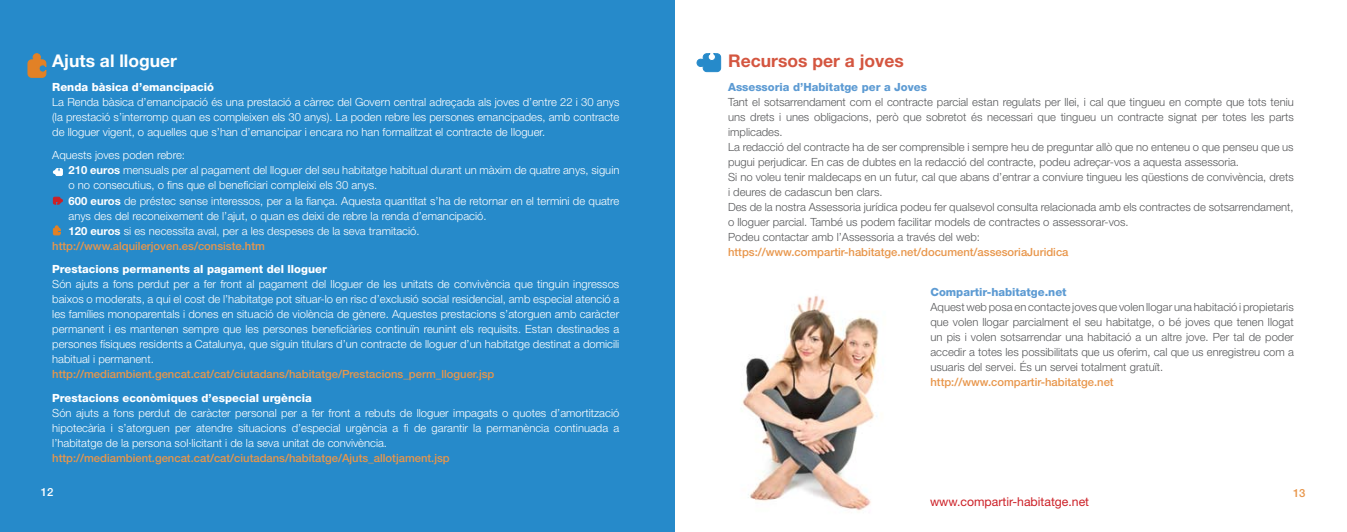
<style>
.page{position:relative;width:1347px;height:532px;background:#fff}
.page>*{position:absolute;margin:0;border:0;box-sizing:border-box;transform-origin:0 0}
.t1{font:700 17.5px "Helvetica Neue";color:#d45640}
.t2{font:700 17.5px "Helvetica Neue";color:#fff}
.t3{font:12.25px "Helvetica Neue";color:#cc2027}
.t4{font:300 11.25px/15px "Helvetica Neue";color:#fff;text-align:justify}
.t5{font:300 11.25px/15px "Helvetica Neue";color:#58595b}
.t6{font:500 11.25px "Helvetica Neue";color:#e8964b}
.t7{font:800 11.25px "Helvetica Neue";color:#fff}
.t8{font:800 11.25px "Helvetica Neue";color:#5d9bd3}
.t9{font:500 11.25px "Helvetica Neue";color:#fff}
.s1{font-weight:700}
</style>
<div class="page">
<div style="left:0;top:0;width:674px;height:531px;background:#268aca"></div>
<svg style="left:696px;top:53px;width:25px;height:20px"></svg>
<svg style="left:27px;top:53px;width:20px;height:25px"></svg>
<svg style="left:53px;top:168px;width:10px;height:8px"></svg>
<svg style="left:53px;top:197px;width:10px;height:7px"></svg>
<svg style="left:53px;top:225px;width:8px;height:10px"></svg>
<img style="left:742px;top:295px;width:137px;height:216px">
<h1 class="t2" style="left:52px;top:50px;width:126px">Ajuts al lloguer</h1>
<p class="t7" style="left:52px;top:80px;width:163px">Renda bàsica d’emancipació</p>
<p class="t4" style="left:52px;top:94px;width:568px">La Renda bàsica d’emancipació és una prestació a càrrec del Govern central adreçada als joves d’entre 22 i 30 anys (la prestació s’interromp quan es compleixen els 30 anys). La poden rebre les persones emancipades, amb contracte de lloguer vigent, o aquelles que s’han d’emancipar i encara no han formalitzat el contracte de lloguer.</p>
<p class="t4" style="left:52px;top:148px;width:134px">Aquests joves poden rebre:</p>
<p class="t4" style="left:69px;top:163px;width:552px"><span class="s1">210 euros</span> mensuals per al pagament del lloguer del seu habitatge habitual durant un màxim de quatre anys, siguin</p>
<p class="t4" style="left:69px;top:178px;width:310px">o no consecutius, o fins que el beneficiari compleixi els 30 anys.</p>
<p class="t4" style="left:69px;top:193px;width:552px"><span class="s1">600 euros</span> de préstec sense interessos, per a la fiança. Aquesta quantitat s’ha de retornar en el termini de quatre</p>
<p class="t4" style="left:69px;top:208px;width:419px">anys des del reconeixement de l’ajut, o quan es deixi de rebre la renda d’emancipació.</p>
<p class="t4" style="left:69px;top:223px;width:352px"><span class="s1">120 euros</span> si es necessita aval, per a les despeses de la seva tramitació.</p>
<p class="t6" style="left:52px;top:239px;width:214px">http://www.alquilerjoven.es/consiste.htm</p>
<p class="t7" style="left:52px;top:262px;width:276px">Prestacions permanents al pagament del lloguer</p>
<p class="t4" style="left:52px;top:276px;width:568px">Són ajuts a fons perdut per a fer front al pagament del lloguer de les unitats de convivència que tinguin ingressos baixos o moderats, a qui el cost de l’habitatge pot situar-lo en risc d’exclusió social residencial, amb especial atenció a les famílies monoparentals i dones en situació de violència de gènere. Aquestes prestacions s’atorguen amb caràcter permanent i es mantenen sempre que les persones beneficiàries continuïn reunint els requisits. Estan destinades a persones físiques residents a Catalunya, que siguin titulars d’un contracte de lloguer d’un habitatge destinat a domicili habitual i permanent.</p>
<p class="t6" style="left:52px;top:367px;width:444px">http://mediambient.gencat.cat/cat/ciutadans/habitatge/Prestacions_perm_lloguer.jsp</p>
<p class="t7" style="left:52px;top:391px;width:261px">Prestacions econòmiques d’especial urgència</p>
<p class="t4" style="left:52px;top:405px;width:568px">Són ajuts a fons perdut de caràcter personal per a fer front a rebuts de lloguer impagats o quotes d’amortització hipotecària i s’atorguen per atendre situacions d’especial urgència a fi de garantir la permanència continuada a l’habitatge de la persona sol·licitant i de la seva unitat de convivència.</p>
<p class="t6" style="left:52px;top:451px;width:399px">http://mediambient.gencat.cat/cat/ciutadans/habitatge/Ajuts_allotjament.jsp</p>
<h1 class="t1" style="left:728px;top:50px;width:177px">Recursos per a joves</h1>
<p class="t8" style="left:728px;top:80px;width:200px">Assessoria d’Habitatge per a Joves</p>
<p class="t5" style="left:728px;top:94px;width:567px">Tant el sotsarrendament com el contracte parcial estan regulats per llei, i cal que tingueu en compte que tots teniu uns drets i unes obligacions, però que sobretot és necessari que tingueu un contracte signat per totes les parts implicades.<br>La redacció del contracte ha de ser comprensible i sempre heu de preguntar allò que no enteneu o que penseu que us pugui perjudicar. En cas de dubtes en la redacció del contracte, podeu adreçar-vos a aquesta assessoria.<br>Si no voleu tenir maldecaps en un futur, cal que abans d’entrar a conviure tingueu les qüestions de convivència, drets i deures de cadascun ben clars.<br>Des de la nostra Assessoria jurídica podeu fer qualsevol consulta relacionada amb els contractes de sotsarrendament, o lloguer parcial. També us podem facilitar models de contractes o assessorar-vos.<br>Podeu contactar amb l’Assessoria a través del web:</p>
<p class="t6" style="left:728px;top:245px;width:342px">https://www.compartir-habitatge.net/document/assesoriaJuridica</p>
<p class="t8" style="left:930px;top:285px;width:138px">Compartir-habitatge.net</p>
<p class="t5" style="left:930px;top:299px;width:365px;text-align:justify">Aquest web posa en contacte joves que volen llogar una habitació i propietaris que volen llogar parcialment el seu habitatge, o bé joves que tenen llogat un pis i volen sotsarrendar una habitació a un altre jove. Per tal de poder accedir a totes les possibilitats que us oferim, cal que us enregistreu com a usuaris del servei. És un servei totalment gratuït.</p>
<p class="t6" style="left:930px;top:375px;width:185px">http://www.compartir-habitatge.net</p>
<p class="t9" style="left:41px;top:485px;width:14px">12</p>
<p class="t6" style="left:1293px;top:486px;width:14px">13</p>
<p class="t3" style="left:930px;top:494px;width:161px">www.compartir-habitatge.net</p>
</div>
